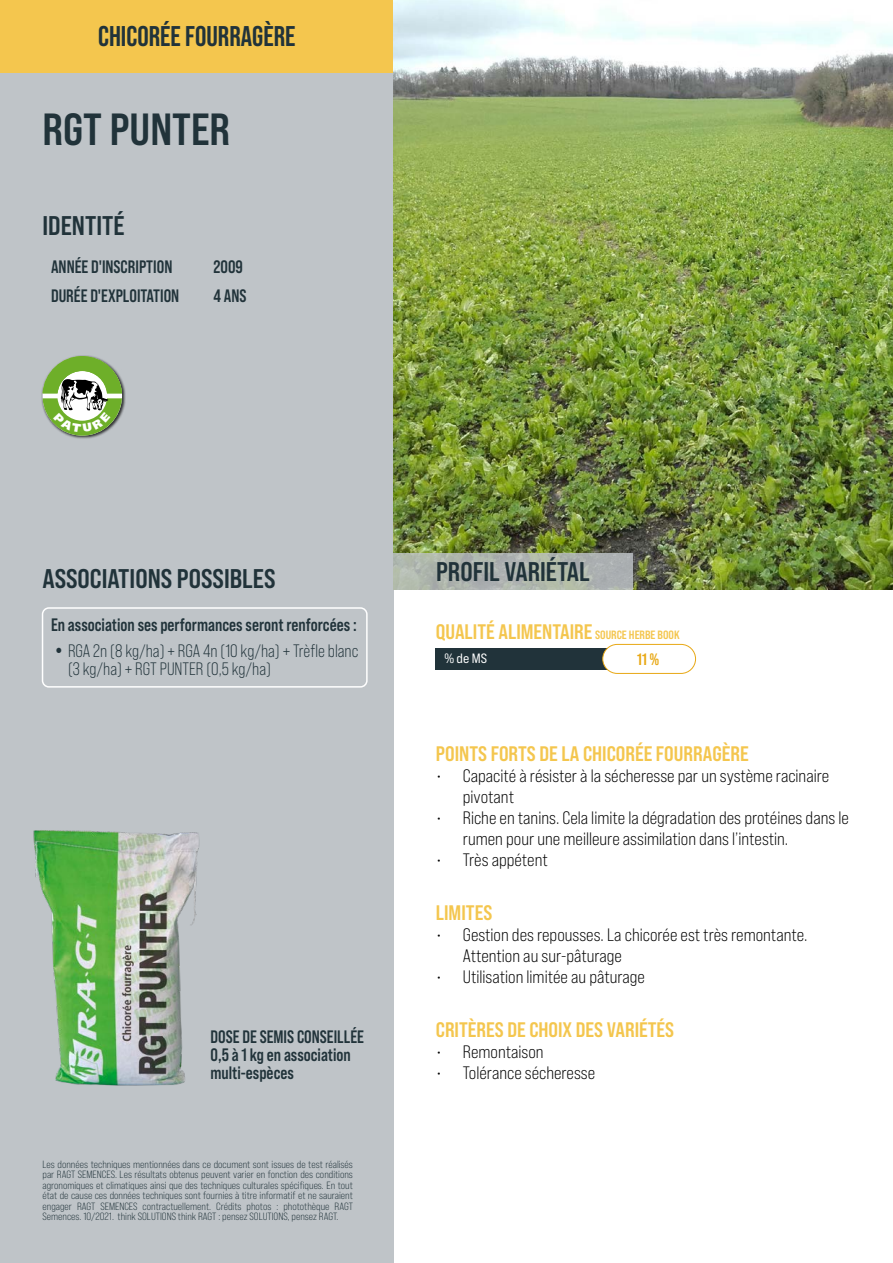
<style>
.page{position:relative;width:893px;height:1263px;background:#fff}
.page>*{position:absolute;margin:0;border:0;box-sizing:border-box;transform-origin:0 0}
.t1{font:45px "Bebas Neue Pro Sm E Bd";color:#21333a}
.t2{font:700 28.5px "Bebas Neue Pro";color:#21333a}
.t3{font:27px "Bebas Neue Pro Sm E Bd";color:#21333a}
.t4{font:21px "Bebas Neue Pro Sm E Bd";color:#f4c64e}
.t5{font:18px/21px "Bebas Neue Pro Sm E Bk";color:#000}
.t6{font:18px/18px "Bebas Neue Pro Sm E Bd";color:#21333a;scale:.92 1}
.t7{font:18px/18px "Bebas Neue Pro Sm E Bk";color:#21333a;scale:.92 1}
.t8{font:700 16.5px "Bebas Neue Pro";color:#e8a815}
.t9{font:13.5px "Bebas Neue Pro Exp Rg";color:#fff}
.t10{font:10.5px/10.5px "Bebas Neue Pro Sm E Bk";color:#21333a;text-align:justify}
.s1{font-size:12px}
</style>
<div class="page">
<div style="left:0;top:0;width:394px;height:73px;background:#f4c64e"></div>
<div style="left:0;top:73px;width:394px;height:1190px;background:#bfc4c8"></div>
<img style="left:394px;top:0;width:499px;height:589px">
<div style="left:394px;top:553px;width:239px;height:36px;background:linear-gradient(to bottom,#aeb4ae,#afb5ae)"></div>
<img style="left:33px;top:830px;width:167px;height:256px">
<div style="left:42px;top:607px;width:326px;height:81px;border:2px solid #fff;border-radius:6px"></div>
<div style="left:42px;top:355px;width:84px;height:84px;background:#000;opacity:.75"></div>
<div style="left:436px;top:648px;width:189px;height:21px;background:#21333a"></div>
<div style="left:603px;top:644px;width:92px;height:29px;background:#fff;border-radius:15px"></div>
<div style="left:602px;top:644px;width:94px;height:30px;border:1px solid #e8a815;border-radius:15px"></div>
<svg style="left:43px;top:356px;width:79px;height:80px"></svg>
<h2 class="t2" style="left:98px;top:20px;width:199px">CHICORÉE FOURRAGÈRE</h2>
<h1 class="t1" style="left:43px;top:102px;width:189px">RGT PUNTER</h1>
<h3 class="t3" style="left:43px;top:210px;width:84px">IDENTITÉ</h3>
<h3 class="t6" style="left:51px;top:258px;width:133px">ANNÉE D'INSCRIPTION</h3>
<h3 class="t6" style="left:214px;top:258px;width:34px">2009</h3>
<h3 class="t6" style="left:51px;top:286px;width:141px">DURÉE D'EXPLOITATION</h3>
<h3 class="t6" style="left:214px;top:286px;width:37px">4 ANS</h3>
<h3 class="t3" style="left:43px;top:562px;width:235px">ASSOCIATIONS POSSIBLES</h3>
<h3 class="t3" style="left:436px;top:555px;width:155px">PROFIL VARIÉTAL</h3>
<h3 class="t6" style="left:51px;top:615px;width:334px">En association ses performances seront renforcées :</h3>
<h3 class="t7" style="left:68px;top:642px;width:317px">RGA 2n (8 kg/ha) + RGA 4n (10 kg/ha) + Trèfle blanc (3 kg/ha) + RGT PUNTER (0,5 kg/ha)</h3>
<h3 class="t6" style="left:210px;top:1027px;width:168px">DOSE DE SEMIS CONSEILLÉE<br>0,5 à 1 kg en association multi-espèces</h3>
<p class="t10" style="left:43px;top:1159px;width:312px">Les données techniques mentionnées dans ce document sont issues de test réalisés par RAGT SEMENCES. Les résultats obtenus peuvent varier en fonction des conditions agronomiques et climatiques ainsi que des techniques culturales spécifiques. En tout état de cause ces données techniques sont fournies à titre informatif et ne sauraient engager RAGT SEMENCES contractuellement. Crédits photos : photothèque RAGT Semences. 10/2021. think SOLUTIONS think RAGT : pensez SOLUTIONS, pensez RAGT.</p>
<h3 class="t4" style="left:436px;top:619px;width:245px">QUALITÉ ALIMENTAIRE <span class="s1">SOURCE HERBE BOOK</span></h3>
<p class="t9" style="left:444px;top:650px;width:44px">% de MS</p>
<h3 class="t8" style="left:637px;top:650px;width:23px">11 %</h3>
<h3 class="t4" style="left:436px;top:741px;width:314px">POINTS FORTS DE LA CHICORÉE FOURRAGÈRE</h3>
<h3 class="t5" style="left:463px;top:765px;width:368px;text-indent:-27px">• Capacité à résister à la sécheresse par un système racinaire pivotant</h3>
<h3 class="t5" style="left:463px;top:807px;width:388px;text-indent:-27px">• Riche en tanins. Cela limite la dégradation des protéines dans le rumen pour une meilleure assimilation dans l’intestin.</h3>
<h3 class="t5" style="left:436px;top:849px;width:113px">• Très appétent</h3>
<h3 class="t4" style="left:436px;top:900px;width:58px">LIMITES</h3>
<h3 class="t5" style="left:463px;top:924px;width:346px;text-indent:-27px">• Gestion des repousses. La chicorée est très remontante.<br>Attention au sur-pâturage</h3>
<h3 class="t5" style="left:436px;top:966px;width:211px">• Utilisation limitée au pâturage</h3>
<h3 class="t4" style="left:436px;top:1017px;width:240px">CRITÈRES DE CHOIX DES VARIÉTÉS</h3>
<h3 class="t5" style="left:436px;top:1041px;width:109px">• Remontaison</h3>
<h3 class="t5" style="left:436px;top:1062px;width:161px">• Tolérance sécheresse</h3>
</div>
